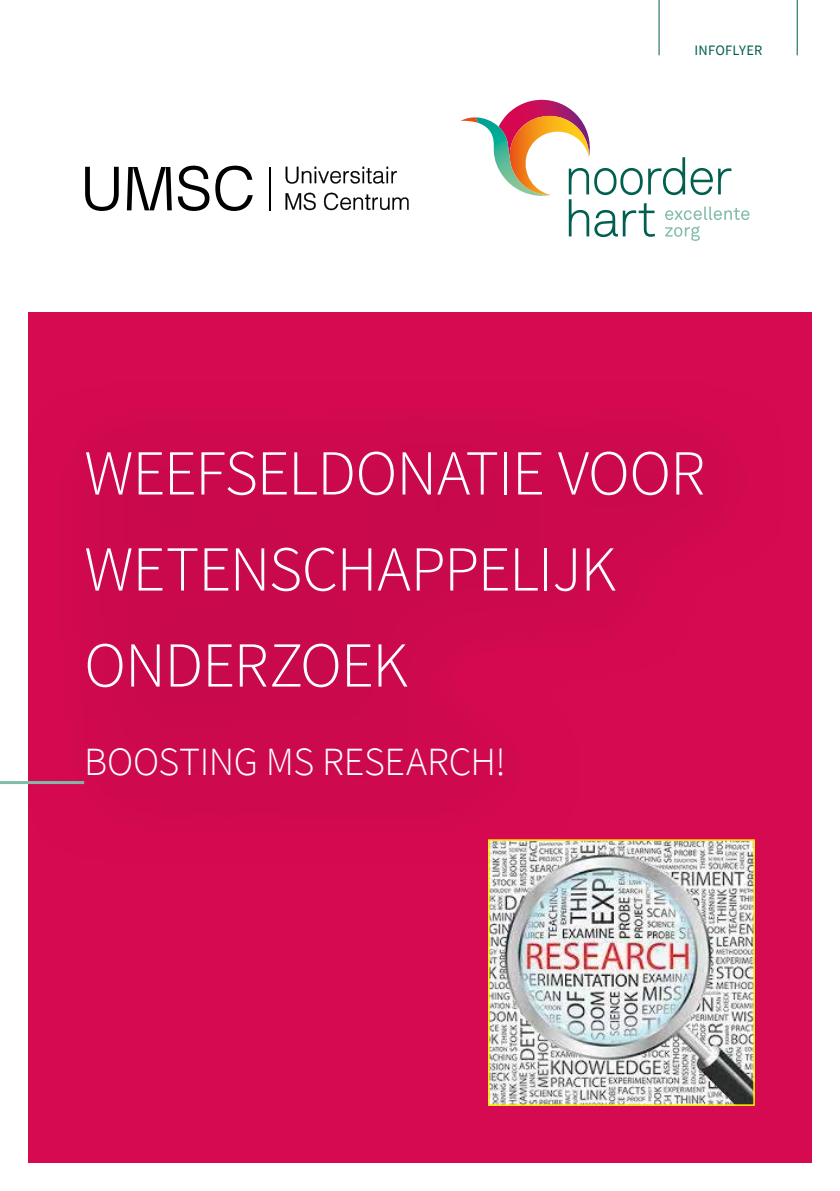
<style>
.page{position:relative;width:840px;height:1191px;background:#fff}
.page>*{position:absolute;margin:0;border:0;box-sizing:border-box;transform-origin:0 0}
.t1{font:300 64px/96px "Source Sans Pro";letter-spacing:-.02em;color:#fff}
.t2{font:300 40px "Source Sans Pro";letter-spacing:-.005em;color:#fff}
.t3{font:14.4px "Source Sans Pro";letter-spacing:.015em;color:#005f4f}
</style>
<div class="page">
<svg style="left:461px;top:100px;width:288px;height:141px"></svg>
<div style="left:28px;top:312px;width:783px;height:850px;background:#d60a51"></div>
<hr style="left:0;top:781px;width:84px;height:3px;background:#80bcaa">
<div style="left:18px;top:376px;width:771px;height:491px;background:#d0094f"></div>
<hr style="left:796px;top:0;width:1px;height:55px;background:#005f4f">
<hr style="left:658px;top:0;width:1px;height:55px;background:#005f4f">
<img style="left:491px;top:842px;width:260px;height:261px">
<div style="left:488px;top:839px;width:266px;height:267px;border:2px solid #ffed00"></div>
<svg style="left:285px;top:167px;width:111px;height:17px"></svg>
<svg style="left:285px;top:193px;width:30px;height:17px"></svg>
<svg style="left:324px;top:193px;width:84px;height:17px"></svg>
<hr style="left:268px;top:167px;width:2px;height:43px;background:#000">
<svg style="left:85px;top:167px;width:34px;height:44px"></svg>
<svg style="left:178px;top:166px;width:31px;height:45px"></svg>
<svg style="left:215px;top:166px;width:38px;height:45px"></svg>
<svg style="left:127px;top:167px;width:45px;height:43px"></svg>
<p class="t3" style="left:694px;top:41px;width:69px">INFOFLYER</p>
<p class="t1" style="left:84px;top:425px;width:622px">WEEFSELDONATIE VOOR<br>WETENSCHAPPELIJK<br>ONDERZOEK</p>
<p class="t2" style="left:84px;top:737px;width:423px">BOOSTING MS RESEARCH!</p>
</div>
